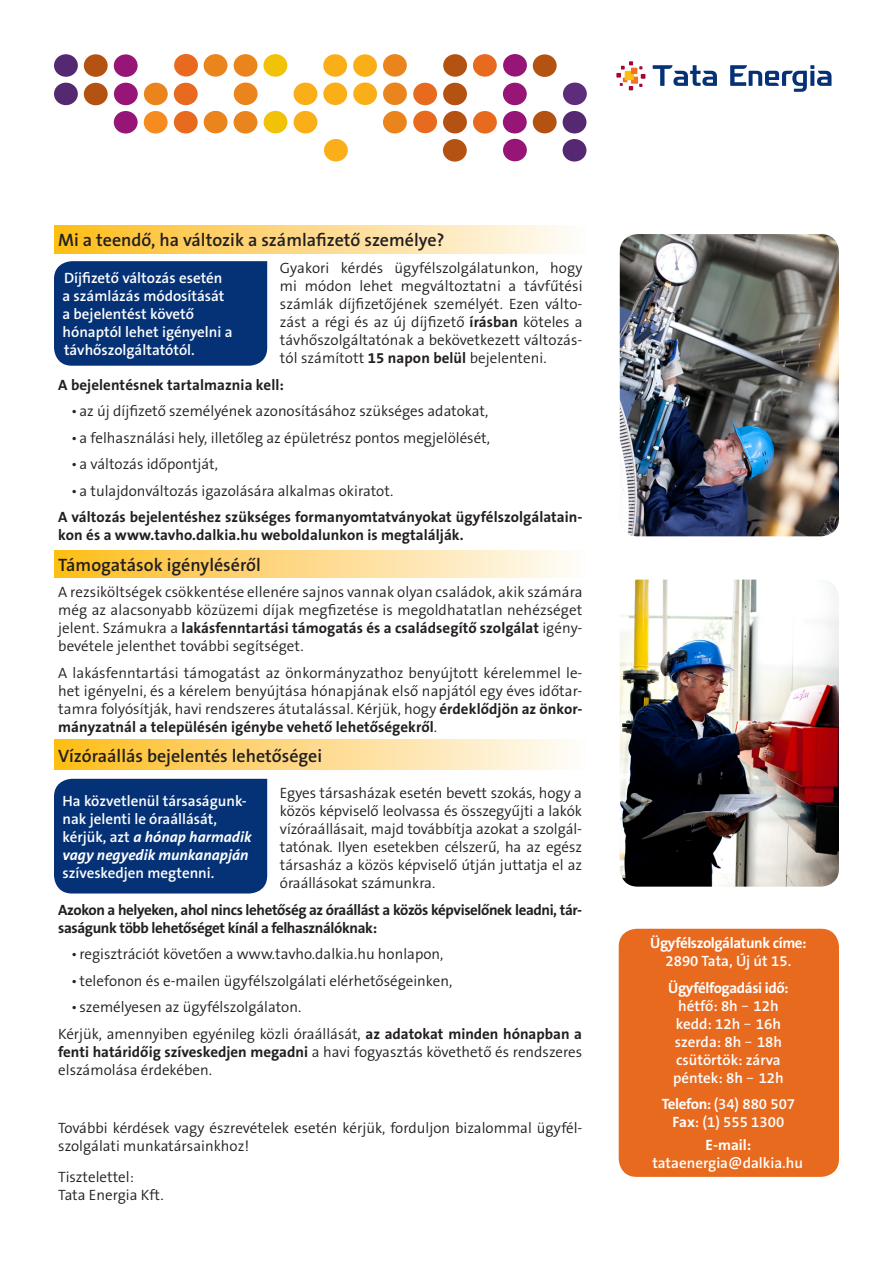
<style>
.page{position:relative;width:893px;height:1263px;background:#fff}
.page>*{position:absolute;margin:0;border:0;box-sizing:border-box;transform-origin:0 0}
.cím{font:600 18px "The Sans OT6";color:#231f20}
.kenyér{font:300 15px/18px "The Sans OT4";color:#231f20;text-align:justify}
.kenyér-2{font:600 15px/18px "The Sans OT6";color:#fff}
.kenyér-3{font:700 15px/18px "The Sans OT7";letter-spacing:-.005em;color:#231f20}
.kenyér-4{font:700 15px/18px "The Sans OT7";letter-spacing:-.025em;color:#231f20}
.kenyér-5{font:700 15px "The Sans OT7";letter-spacing:-.025em;color:#fff}
.s1{font-family:"The Sans OT7";font-weight:700}
.s2{font-family:"The Sans OT7";font-weight:700;font-style:italic}
.s3{font-family:"Trebuchet MS";font-weight:400}
</style>
<div class="page">
<svg style="left:616px;top:61px;width:29px;height:29px"></svg>
<svg style="left:653px;top:65px;width:64px;height:21px"></svg>
<svg style="left:730px;top:65px;width:101px;height:27px"></svg>
<div style="left:54px;top:54px;width:24px;height:23px;background:#552872;border-radius:50%"></div>
<div style="left:54px;top:83px;width:24px;height:22px;background:#552872;border-radius:50%"></div>
<div style="left:84px;top:54px;width:24px;height:23px;background:#b45212;border-radius:50%"></div>
<div style="left:84px;top:83px;width:24px;height:22px;background:#b45212;border-radius:50%"></div>
<div style="left:114px;top:54px;width:24px;height:23px;background:#961577;border-radius:50%"></div>
<div style="left:114px;top:83px;width:24px;height:22px;background:#961577;border-radius:50%"></div>
<div style="left:114px;top:111px;width:24px;height:23px;background:#961577;border-radius:50%"></div>
<div style="left:144px;top:83px;width:24px;height:22px;background:#ea841d;border-radius:50%"></div>
<div style="left:144px;top:111px;width:24px;height:23px;background:#f68b1f;border-radius:50%"></div>
<div style="left:174px;top:54px;width:24px;height:23px;background:#e86a1f;border-radius:50%"></div>
<div style="left:174px;top:83px;width:24px;height:22px;background:#e86a1f;border-radius:50%"></div>
<div style="left:174px;top:111px;width:24px;height:22px;background:#e86a1f;border-radius:50%"></div>
<div style="left:204px;top:54px;width:23px;height:23px;background:#ea841d;border-radius:50%"></div>
<div style="left:204px;top:111px;width:24px;height:22px;background:#ea841d;border-radius:50%"></div>
<div style="left:234px;top:54px;width:23px;height:23px;background:#ea841d;border-radius:50%"></div>
<div style="left:234px;top:83px;width:24px;height:22px;background:#ea841d;border-radius:50%"></div>
<div style="left:234px;top:111px;width:23px;height:23px;background:#ea841d;border-radius:50%"></div>
<div style="left:263px;top:54px;width:24px;height:23px;background:#f2c209;border-radius:50%"></div>
<div style="left:264px;top:111px;width:23px;height:22px;background:#f2c209;border-radius:50%"></div>
<div style="left:294px;top:83px;width:23px;height:22px;background:#faaf18;border-radius:50%"></div>
<div style="left:294px;top:111px;width:23px;height:22px;background:#faaf18;border-radius:50%"></div>
<div style="left:323px;top:54px;width:24px;height:23px;background:#faaf18;border-radius:50%"></div>
<div style="left:323px;top:83px;width:24px;height:22px;background:#faaf18;border-radius:50%"></div>
<div style="left:324px;top:139px;width:24px;height:22px;background:#faaf18;border-radius:50%"></div>
<div style="left:353px;top:54px;width:24px;height:23px;background:#faaf18;border-radius:50%"></div>
<div style="left:353px;top:83px;width:24px;height:22px;background:#faaf18;border-radius:50%"></div>
<div style="left:383px;top:54px;width:24px;height:23px;background:#ea841d;border-radius:50%"></div>
<div style="left:383px;top:83px;width:24px;height:22px;background:#ea841d;border-radius:50%"></div>
<div style="left:383px;top:111px;width:24px;height:22px;background:#ea841d;border-radius:50%"></div>
<div style="left:413px;top:83px;width:24px;height:22px;background:#e86a1f;border-radius:50%"></div>
<div style="left:413px;top:111px;width:24px;height:22px;background:#e86a1f;border-radius:50%"></div>
<div style="left:443px;top:54px;width:24px;height:23px;background:#b45212;border-radius:50%"></div>
<div style="left:443px;top:83px;width:24px;height:22px;background:#b45212;border-radius:50%"></div>
<div style="left:443px;top:111px;width:24px;height:22px;background:#b45212;border-radius:50%"></div>
<div style="left:443px;top:139px;width:24px;height:23px;background:#b45212;border-radius:50%"></div>
<div style="left:473px;top:54px;width:24px;height:23px;background:#e86a1f;border-radius:50%"></div>
<div style="left:473px;top:111px;width:24px;height:23px;background:#e86a1f;border-radius:50%"></div>
<div style="left:503px;top:54px;width:24px;height:23px;background:#961577;border-radius:50%"></div>
<div style="left:503px;top:83px;width:24px;height:22px;background:#961577;border-radius:50%"></div>
<div style="left:503px;top:111px;width:24px;height:22px;background:#961577;border-radius:50%"></div>
<div style="left:503px;top:139px;width:24px;height:22px;background:#961577;border-radius:50%"></div>
<div style="left:533px;top:54px;width:24px;height:23px;background:#b45212;border-radius:50%"></div>
<div style="left:533px;top:111px;width:24px;height:22px;background:#b45212;border-radius:50%"></div>
<div style="left:563px;top:83px;width:24px;height:22px;background:#5d2d7c;border-radius:50%"></div>
<div style="left:563px;top:111px;width:23px;height:22px;background:#552872;border-radius:50%"></div>
<div style="left:563px;top:139px;width:23px;height:23px;background:#552872;border-radius:50%"></div>
<svg style="left:54px;top:551px;width:515px;height:27px;background:#feda89"></svg>
<img style="left:620px;top:234px;width:219px;height:302px">
<svg style="left:54px;top:225px;width:515px;height:29px;background:#feda89"></svg>
<div style="left:54px;top:261px;width:213px;height:105px;background:#053276"></div>
<svg style="left:54px;top:740px;width:514px;height:30px;background:#feda89"></svg>
<div style="left:54px;top:779px;width:213px;height:114px;background:#053276"></div>
<img style="left:620px;top:580px;width:219px;height:307px">
<div style="left:619px;top:929px;width:220px;height:248px;background:#e86a1f;border-radius:18px"></div>
<p class="cím" style="left:58px;top:229px;width:388px">Mi a teendő, ha változik a számlafizető személye?</p>
<p class="kenyér-2" style="left:63px;top:269px;width:172px">Díjfizető változás esetén a számlázás módosítását a bejelentést követő hónaptól lehet igényelni a távhőszolgáltatótól.</p>
<p class="kenyér" style="left:280px;top:259px;width:304px">Gyakori kérdés ügyfélszolgálatunkon, hogy mi módon lehet megváltoztatni a távfűtési számlák díjfizetőjének személyét. Ezen válto&shy;zást a régi és az új díjfizető <span class="s1">írásban</span> köteles a távhőszolgáltatónak a bekövetkezett változás&shy;tól számított <span class="s1">15 napon belül</span> bejelenteni.</p>
<p class="kenyér-3" style="left:58px;top:376px;width:227px">A bejelentésnek tartalmaznia kell:</p>
<p class="kenyér" style="left:71px;top:402px;width:419px">• az új díjfizető személyének azonosításához szükséges adatokat,</p>
<p class="kenyér" style="left:71px;top:429px;width:420px">• a felhasználási hely, illetőleg az épületrész pontos megjelölését,</p>
<p class="kenyér" style="left:71px;top:455px;width:148px">• a változás időpontját,</p>
<p class="kenyér" style="left:71px;top:482px;width:324px">• a tulajdonváltozás igazolására alkalmas okiratot.</p>
<p class="kenyér-3" style="left:58px;top:508px;width:526px">A változás bejelentéshez szükséges formanyomtatványokat ügyfélszolgálatain&shy;kon és a www.tavho.dalkia.hu weboldalunkon is megtalálják.</p>
<p class="cím" style="left:58px;top:553px;width:204px">Támogatások igényléséről</p>
<p class="kenyér" style="left:58px;top:583px;width:526px">A rezsiköltségek csökkentése ellenére sajnos vannak olyan családok, akik számára még az alacsonyabb közüzemi díjak megfizetése is megoldhatatlan nehézséget jelent. Számukra a <span class="s1">lakásfenntartási támogatás és a családsegítő szolgálat</span> igény&shy;bevétele jelenthet további segítséget.</p>
<p class="kenyér" style="left:58px;top:664px;width:526px">A lakásfenntartási támogatást az önkormányzathoz benyújtott kérelemmel le&shy;het igényelni, és a kérelem benyújtása hónapjának első napjától egy éves időtar&shy;tamra folyósítják, havi rendszeres átutalással. Kérjük, hogy <span class="s1">érdeklődjön az önkor&shy;mányzatnál a településén igénybe vehető lehetőségekről</span>.</p>
<p class="cím" style="left:58px;top:744px;width:265px">Vízóraállás bejelentés lehetőségei</p>
<p class="kenyér-2" style="left:63px;top:792px;width:191px">Ha közvetlenül társaságunk&shy;nak jelenti le óraállását, kérjük, azt <span class="s2">a hónap harmadik vagy negyedik munkanapján </span>szíveskedjen megtenni.</p>
<p class="kenyér" style="left:280px;top:784px;width:304px">Egyes társasházak esetén bevett szokás, hogy a közös képviselő leolvassa és összegyűjti a lakók vízóraállásait, majd továbbítja azokat a szolgál&shy;tatónak. Ilyen esetekben célszerű, ha az egész társasház a közös képviselő útján juttatja el az óraállásokat számunkra.</p>
<p class="kenyér-4" style="left:58px;top:901px;width:525px">Azokon a helyeken, ahol nincs lehetőség az óraállást a közös képviselőnek leadni, tár&shy;saságunk több lehetőséget kínál a felhasználóknak:</p>
<p class="kenyér" style="left:71px;top:945px;width:374px">• regisztrációt követően a www.tavho.dalkia.hu honlapon,</p>
<p class="kenyér" style="left:71px;top:972px;width:383px">• telefonon és e-mailen ügyfélszolgálati elérhetőségeinken,</p>
<p class="kenyér" style="left:71px;top:998px;width:232px">• személyesen az ügyfélszolgálaton.</p>
<p class="kenyér" style="left:58px;top:1025px;width:525px">Kérjük, amennyiben egyénileg közli óraállását, <span class="s1">az adatokat minden hónapban a fenti határidőig szíveskedjen megadni</span> a havi fogyasztás követhető és rendszeres elszámolása érdekében.</p>
<p class="kenyér" style="left:58px;top:1119px;width:526px">További kérdések vagy észrevételek esetén kérjük, forduljon bizalommal ügyfél&shy;szolgálati munkatársainkhoz!</p>
<p class="kenyér" style="left:58px;top:1168px;width:77px">Tisztelettel:</p>
<p class="kenyér" style="left:58px;top:1186px;width:107px">Tata Energia Kft.</p>
<p class="kenyér-5" style="left:650px;top:934px;width:158px">Ügyfélszolgálatunk címe:</p>
<p class="kenyér-2" style="left:666px;top:952px;width:127px">2890 Tata, Új út 15.</p>
<p class="kenyér-5" style="left:668px;top:978px;width:122px">Ügyfélfogadási idő:</p>
<p class="kenyér-2" style="left:673px;top:997px;width:112px;text-align:center">hétfő: 8h <span class="s3">−</span> 12h kedd: 12h <span class="s3">−</span> 16h szerda: 8h <span class="s3">−</span> 18h csütörtök: zárva péntek: 8h <span class="s3">−</span> 12h</p>
<p class="kenyér-2" style="left:662px;top:1095px;width:135px"><span class="s1">Telefon:</span> (34) 880 507</p>
<p class="kenyér-2" style="left:673px;top:1113px;width:113px"><span class="s1">Fax</span>: (1) 555 1300</p>
<p class="kenyér-2" style="left:652px;top:1136px;width:152px;text-align:center"><span class="s1">E-mail: </span>tataenergia@dalkia.hu</p>
</div>
